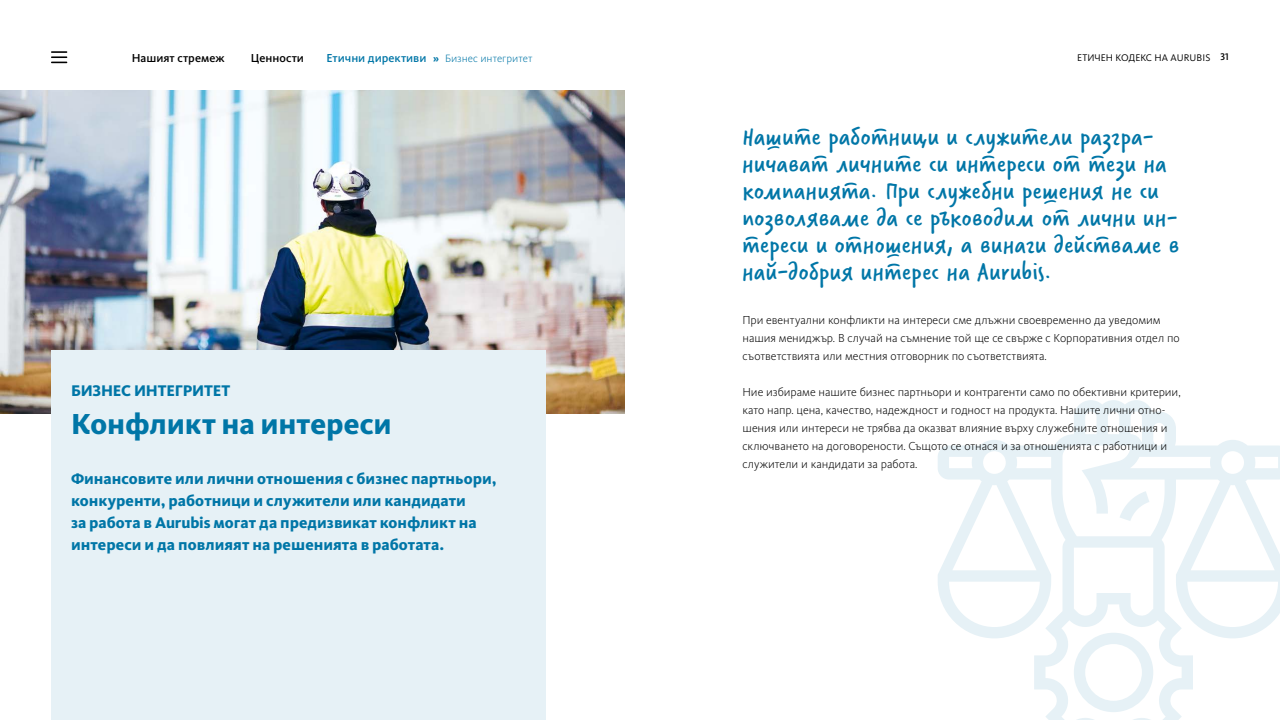
<style>
.page{position:relative;width:1280px;height:720px;background:#fff}
.page>*{position:absolute;margin:0;border:0;box-sizing:border-box;transform-origin:0 0}
.t1{font:800 30px "Kievit Pro";color:#0076a7}
.t2{font:27px/27px "Verveine";letter-spacing:.015em;color:#0076a7}
.t3{font:800 16px/22px "Kievit Pro";color:#0076a7}
.t4{font:300 12px/18px "Kievit Pro";color:#000}
.t5{font:500 12px "Kievit Pro";color:#000}
.t6{font:300 11px "Kievit Pro";letter-spacing:.005em;color:#0076a7}
.t7{font:10px "Kievit Pro";color:#000}
.s1{font-weight:500;font-size:12px}
.s2{font-weight:700}
.s3{font-weight:500}
</style>
<div class="page">
<img style="left:0;top:90px;width:625px;height:324px">
<svg style="left:938px;top:400px;width:342px;height:320px"></svg>
<svg style="left:1074px;top:633px;width:79px;height:79px"></svg>
<div style="left:51px;top:350px;width:495px;height:370px;background:#e6f1f6"></div>
<svg style="left:51px;top:51px;width:16px;height:12px"></svg>
<p class="t5" style="left:132px;top:51px;width:94px">Нашият стремеж</p>
<p class="t5" style="left:251px;top:51px;width:55px">Ценности</p>
<p class="t6" style="left:327px;top:52px;width:208px"><span class="s1">Етични директиви</span> <span class="s2">»</span> Бизнес интегритет</p>
<h3 class="t3" style="left:71px;top:380px;width:161px">БИЗНЕС ИНТЕГРИТЕТ</h3>
<h1 class="t1" style="left:71px;top:406px;width:322px">Конфликт на интереси</h1>
<h3 class="t3" style="left:71px;top:468px;width:427px">Финансовите или лични отношения с бизнес партньори, конкуренти, работници и служители или кандидати<br>за работа в Aurubis могат да предизвикат конфликт на интереси и да повлияят на решенията в работата.</h3>
<p class="t7" style="left:1077px;top:51px;width:153px">ЕТИЧЕН КОДЕКС НА AURUBIS <span class="s3">31</span></p>
<h2 class="t2" style="left:742px;top:123px;width:438px">Нашите работници и служители разгра&shy;ничават личните си интереси от тези на компанията. При служебни решения не си позволяваме да се ръководим от лични ин&shy;тереси и отношения, а винаги действаме в най-добрия интерес на Aurubis.</h2>
<p class="t4" style="left:742px;top:311px;width:439px">При евентуални конфликти на интереси сме длъжни своевременно да уведомим нашия мениджър. В случай на съмнение той ще се свърже с Корпоративния отдел по съответствията или местния отговорник по съответствията.</p>
<p class="t4" style="left:742px;top:383px;width:440px">Ние избираме нашите бизнес партньори и контрагенти само по обективни критерии, като напр. цена, качество, надеждност и годност на продукта. Нашите лични отно&shy;шения или интереси не трябва да оказват влияние върху служебните отношения и сключването на договорености. Същото се отнася и за отношенията с работници и служители и кандидати за работа.</p>
</div>
